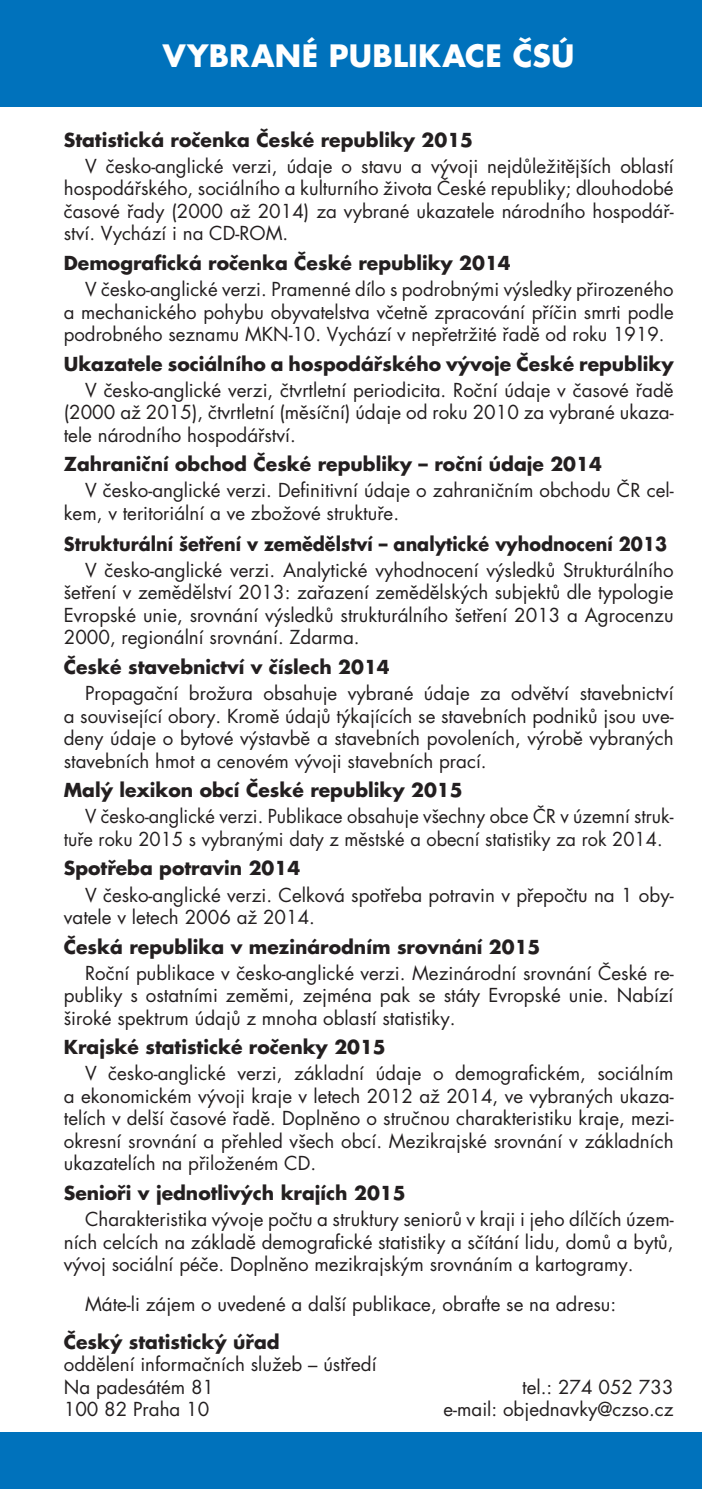
<style>
.page{position:relative;width:702px;height:1489px;background:#fff}
.page>*{position:absolute;margin:0;border:0;box-sizing:border-box;transform-origin:0 0}
.t1{font:700 30px "Futura CE";letter-spacing:.01em;color:#fff}
.t2{font:18.75px/22.5px "Futura CE Book";color:#231f20;text-align:justify}
.t3{font:700 18.75px "Futura CE";color:#231f20}
.t4{font:700 18.75px "Futura CE";color:#231f20;scale:.94 1}
</style>
<div class="page">
<div style="left:0;top:1431px;width:702px;height:57px;background:#0072bc"></div>
<div style="left:0;top:0;width:702px;height:106px;background:#0072bc"></div>
<h1 class="t1" style="left:163px;top:37px;width:413px">VYBRANÉ PUBLIKACE ČSÚ</h1>
<p class="t3" style="left:64px;top:128px;width:411px">Statistická ročenka České republiky 2015</p>
<p class="t2" style="left:64px;top:155px;width:611px;text-indent:21px">V česko-anglické verzi, údaje o stavu a vývoji nejdůležitějších oblastí hospodářského, sociálního a kulturního života České republiky; dlouhodobé časové řady (2000 až 2014) za vybrané ukazatele národního hospodář&shy;ství. Vychází i na CD-ROM.</p>
<p class="t3" style="left:64px;top:251px;width:448px">Demografická ročenka České republiky 2014</p>
<p class="t2" style="left:64px;top:278px;width:611px;text-indent:21px">V česko-anglické verzi. Pramenné dílo s podrobnými výsledky přirozeného a mechanického pohybu obyvatelstva včetně zpracování příčin smrti podle podrobného seznamu MKN-10. Vychází v nepřetržité řadě od roku 1919.</p>
<p class="t3" style="left:64px;top:352px;width:611px">Ukazatele sociálního a hospodářského vývoje České republiky</p>
<p class="t2" style="left:64px;top:379px;width:611px;text-indent:21px">V česko-anglické verzi, čtvrtletní periodicita. Roční údaje v časové řadě (2000 až 2015), čtvrtletní (měsíční) údaje od roku 2010 za vybrané ukaza&shy;tele národního hospodářství.</p>
<p class="t3" style="left:64px;top:452px;width:539px">Zahraniční obchod České republiky – roční údaje 2014</p>
<p class="t2" style="left:64px;top:480px;width:611px;text-indent:21px">V česko-anglické verzi. Definitivní údaje o zahraničním obchodu ČR cel&shy;kem, v teritoriální a ve zbožové struktuře.</p>
<p class="t4" style="left:64px;top:532px;width:643px">Strukturální šetření v zemědělství – analytické vyhodnocení 2013</p>
<p class="t2" style="left:64px;top:559px;width:611px;text-indent:21px">V česko-anglické verzi. Analytické vyhodnocení výsledků Strukturálního šetření v zemědělství 2013: zařazení zemědělských subjektů dle typologie Evropské unie, srovnání výsledků strukturálního šetření 2013 a Agrocenzu 2000, regionální srovnání. Zdarma.</p>
<p class="t3" style="left:64px;top:655px;width:327px">České stavebnictví v číslech 2014</p>
<p class="t2" style="left:64px;top:682px;width:611px;text-indent:21px">Propagační brožura obsahuje vybrané údaje za odvětví stavebnictví a související obory. Kromě údajů týkajících se stavebních podniků jsou uve&shy;deny údaje o bytové výstavbě a stavebních povoleních, výrobě vybraných stavebních hmot a cenovém vývoji stavebních prací.</p>
<p class="t3" style="left:64px;top:778px;width:400px">Malý lexikon obcí České republiky 2015</p>
<p class="t2" style="left:64px;top:805px;width:611px;text-indent:21px">V česko-anglické verzi. Publikace obsahuje všechny obce ČR v územní struk&shy;tuře roku 2015 s vybranými daty z městské a obecní statistiky za rok 2014.</p>
<p class="t3" style="left:64px;top:856px;width:238px">Spotřeba potravin 2014</p>
<p class="t2" style="left:64px;top:884px;width:611px;text-indent:21px">V česko-anglické verzi. Celková spotřeba potravin v přepočtu na 1 oby&shy;vatele v letech 2006 až 2014.</p>
<p class="t3" style="left:64px;top:934px;width:478px">Česká republika v mezinárodním srovnání 2015</p>
<p class="t2" style="left:64px;top:962px;width:611px;text-indent:21px">Roční publikace v česko-anglické verzi. Mezinárodní srovnání České re&shy;publiky s ostatními zeměmi, zejména pak se státy Evropské unie. Nabízí široké spektrum údajů z mnoha oblastí statistiky.</p>
<p class="t3" style="left:64px;top:1035px;width:323px">Krajské statistické ročenky 2015</p>
<p class="t2" style="left:64px;top:1062px;width:611px;text-indent:21px">V česko-anglické verzi, základní údaje o demografickém, sociálním a ekonomickém vývoji kraje v letech 2012 až 2014, ve vybraných ukaza&shy;telích v delší časové řadě. Doplněno o stručnou charakteristiku kraje, mezi&shy;okresní srovnání a přehled všech obcí. Mezikrajské srovnání v základních ukazatelích na přiloženém CD.</p>
<p class="t3" style="left:64px;top:1181px;width:343px">Senioři v jednotlivých krajích 2015</p>
<p class="t2" style="left:64px;top:1208px;width:611px;text-indent:21px">Charakteristika vývoje počtu a struktury seniorů v kraji i jeho dílčích územ&shy;ních celcích na základě demografické statistiky a sčítání lidu, domů a bytů, vývoj sociální péče. Doplněno mezikrajským srovnáním a kartogramy.</p>
<p class="t2" style="left:85px;top:1293px;width:532px">Máte-li zájem o uvedené a další publikace, obraťte se na adresu:</p>
<p class="t3" style="left:64px;top:1329px;width:217px">Český statistický úřad</p>
<p class="t2" style="left:64px;top:1353px;width:314px">oddělení informačních služeb – ústředí<br>Na padesátém 81</p>
<p class="t2" style="left:522px;top:1375px;width:153px">tel.: 274 052 733</p>
<p class="t2" style="left:64px;top:1398px;width:147px">100 82 Praha 10</p>
<p class="t2" style="left:443px;top:1398px;width:232px">e-mail: objednavky@czso.cz</p>
</div>
